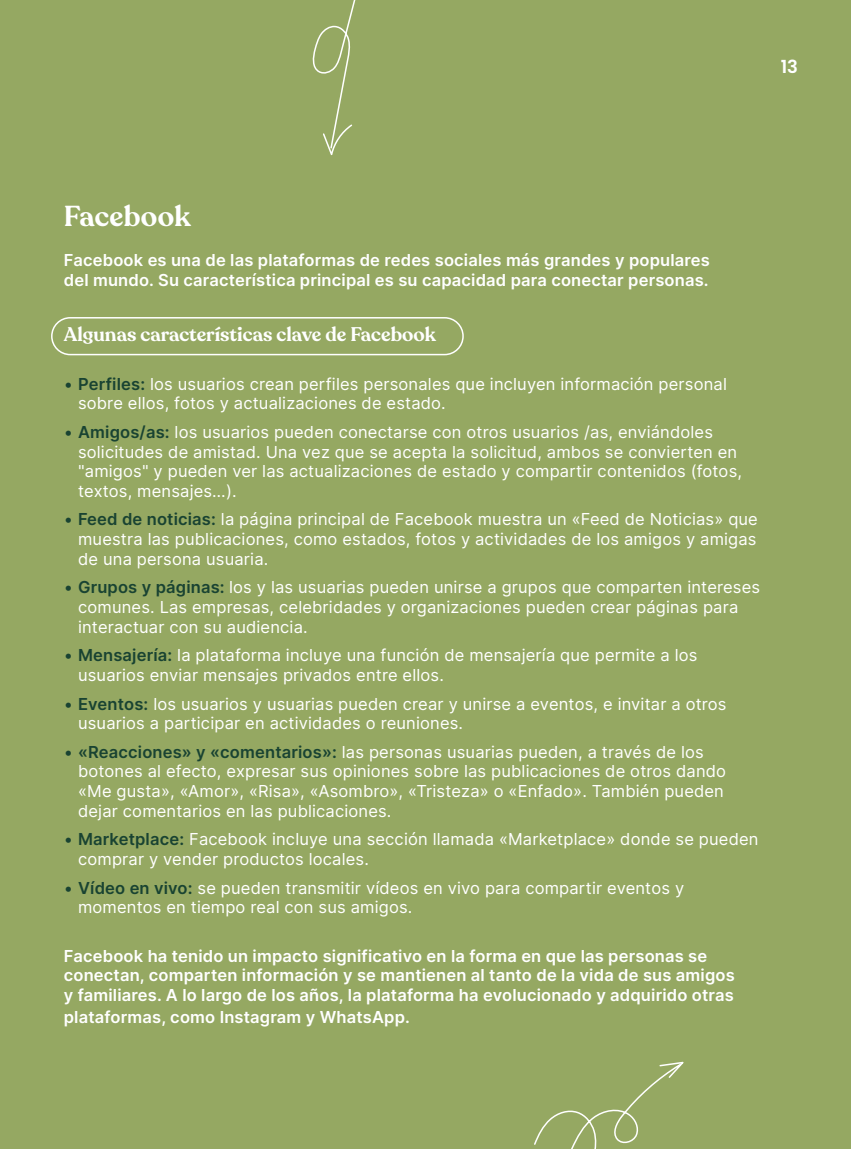
<style>
.page{position:relative;width:851px;height:1149px;background:#fff}
.page>*{position:absolute;margin:0;border:0;box-sizing:border-box;transform-origin:0 0}
.t1{font:600 28.5px "Recoleta";letter-spacing:.01em;color:#fff}
.t2{font:600 19.5px "Recoleta";color:#fff}
.t3{font:600 18px "Poppins";color:#fff}
.t4{font:16.5px/19.8px "Inter";letter-spacing:.01em;color:#fff}
.t5{font:600 16.5px/19.8px "Inter";letter-spacing:.01em;color:#fff}
.s1{color:#194332}
.s2{font-weight:600;color:#194332}
</style>
<div class="page">
<div style="left:0;top:0;width:850px;height:1148px;background:#95a862"></div>
<div style="left:51px;top:317px;width:412px;height:38px;border:2px solid #fff;border-radius:18px"></div>
<svg style="left:534px;top:1061px;width:150px;height:87px"></svg>
<svg style="left:312px;top:0;width:44px;height:156px"></svg>
<p class="t3" style="left:780px;top:56px;width:19px">13</p>
<p class="t1" style="left:64px;top:198px;width:128px">Facebook</p>
<p class="t5" style="left:64px;top:249px;width:647px">Facebook es una de las plataformas de redes sociales más grandes y populares del mundo. Su característica principal es su capacidad para conectar personas.</p>
<p class="t2" style="left:64px;top:322px;width:373px">Algunas características clave de Facebook</p>
<p class="t4" style="left:78px;top:373px;width:650px;text-indent:-14px"><span class="s1">•</span> <span class="s2">Perfiles:</span> los usuarios crean perfiles personales que incluyen información personal sobre ellos, fotos y actualizaciones de estado.</p>
<p class="t4" style="left:78px;top:421px;width:665px;text-indent:-14px"><span class="s1">•</span> <span class="s2">Amigos/as:</span> los usuarios pueden conectarse con otros usuarios /as, enviándoles solicitudes de amistad. Una vez que se acepta la solicitud, ambos se convierten en "amigos" y pueden ver las actualizaciones de estado y compartir contenidos (fotos, textos, mensajes…).</p>
<p class="t4" style="left:78px;top:509px;width:681px;text-align:justify;text-indent:-14px"><span class="s1">•</span> <span class="s2">Feed de noticias:</span> la página principal de Facebook muestra un «Feed de Noticias» que muestra las publicaciones, como estados, fotos y actividades de los amigos y amigas de una persona usuaria.</p>
<p class="t4" style="left:78px;top:577px;width:683px;text-indent:-14px"><span class="s1">•</span> <span class="s2">Grupos y páginas:</span> los y las usuarias pueden unirse a grupos que comparten intereses comunes. Las empresas, celebridades y organizaciones pueden crear páginas para interactuar con su audiencia.</p>
<p class="t4" style="left:78px;top:645px;width:620px;text-indent:-14px"><span class="s1">•</span> <span class="s2">Mensajería:</span> la plataforma incluye una función de mensajería que permite a los usuarios enviar mensajes privados entre ellos.</p>
<p class="t4" style="left:78px;top:693px;width:650px;text-indent:-14px"><span class="s1">•</span> <span class="s2">Eventos:</span> los usuarios y usuarias pueden crear y unirse a eventos, e invitar a otros usuarios a participar en actividades o reuniones.</p>
<p class="t4" style="left:78px;top:741px;width:649px;text-indent:-14px"><span class="s1">•</span> <span class="s2">«Reacciones» y «comentarios»:</span> las personas usuarias pueden, a través de los botones al efecto, expresar sus opiniones sobre las publicaciones de otros dando «Me gusta», «Amor», «Risa», «Asombro», «Tristeza» o «Enfado». También pueden dejar comentarios en las publicaciones.</p>
<p class="t4" style="left:78px;top:828px;width:681px;text-indent:-14px"><span class="s1">•</span> <span class="s2">Marketplace:</span> Facebook incluye una sección llamada «Marketplace» donde se pueden comprar y vender productos locales.</p>
<p class="t4" style="left:78px;top:877px;width:607px;text-indent:-14px"><span class="s1">•</span> <span class="s2">Vídeo en vivo:</span> se pueden transmitir vídeos en vivo para compartir eventos y momentos en tiempo real con sus amigos.</p>
<p class="t5" style="left:64px;top:944px;width:672px">Facebook ha tenido un impacto significativo en la forma en que las personas se conectan, comparten información y se mantienen al tanto de la vida de sus amigos y familiares. A lo largo de los años, la plataforma ha evolucionado y adquirido otras</p>
<p class="t5" style="left:64px;top:1006px;width:347px">plataformas, como Instagram y WhatsApp.</p>
</div>
